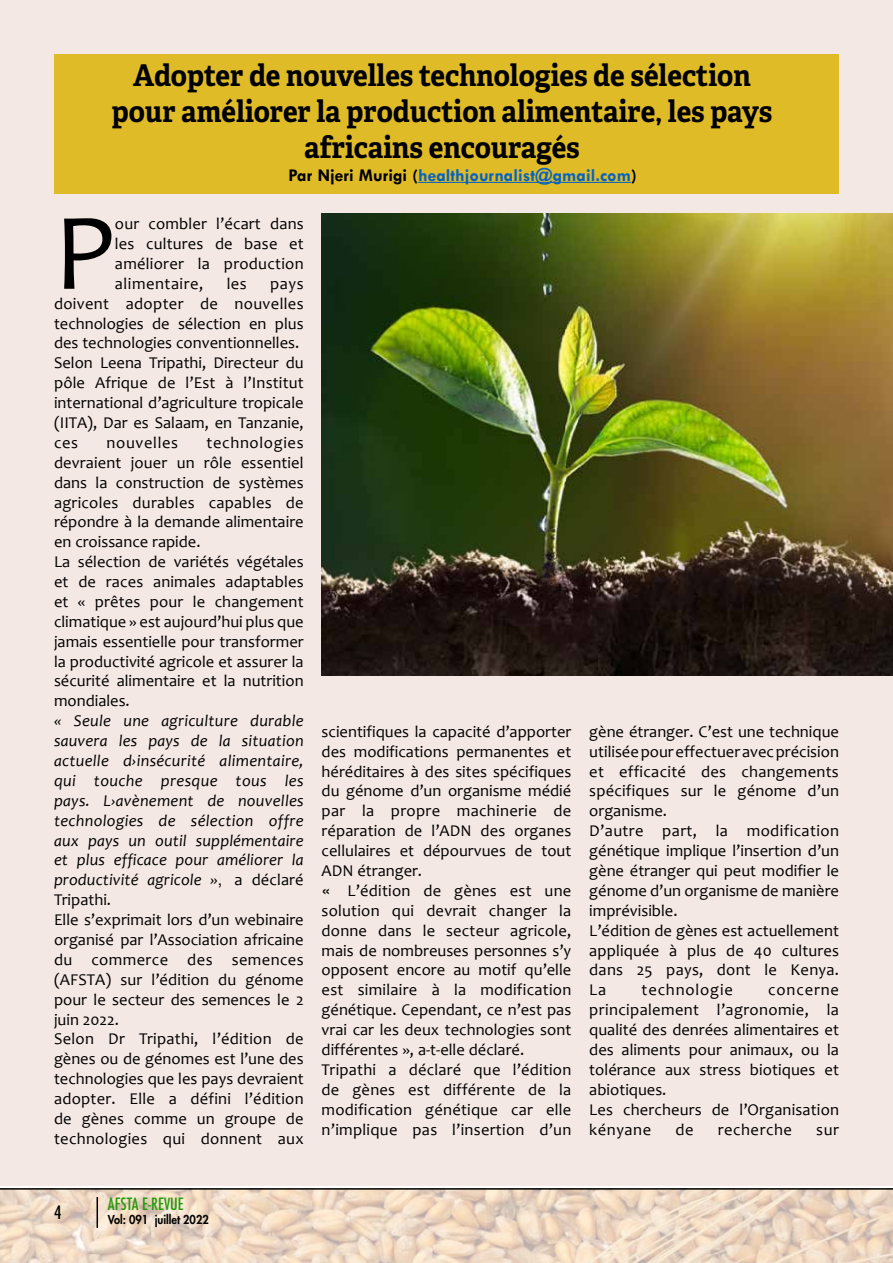
<style>
.page{position:relative;width:893px;height:1263px;background:#fff}
.page>*{position:absolute;margin:0;border:0;box-sizing:border-box;transform-origin:0 0}
.t1{font:110.25px "Candara";color:#000}
.t2{font:700 30px/36px "Adelle";color:#000;text-align:center;scale:.93 1}
.t3{font:700 18px "Tw Cen";color:#0563c1}
.t4{font:500 condensed 18px "Futura";color:#000}
.t5{font:16.5px/20px "Candara";color:#000}
.t6{font:500 condensed 16.5px "Futura";color:#239a09}
.t7{font:16.5px "Candara";letter-spacing:.05em;color:#000}
.t8{font:16.5px "Candara";letter-spacing:.04em;color:#000}
.t9{font:16.5px "Candara";letter-spacing:.035em;color:#000}
.t10{font:800 12px "Futura Std";color:#000;scale:.92 1}
.s1{color:#000}
.s2{font-style:italic}
.s3{font-family:"Helvetica"}
</style>
<div class="page">
<img style="left:0;top:1190px;width:893px;height:73px">
<hr style="left:97px;top:1197px;width:1px;height:31px;background:#000">
<hr style="left:0;top:1188px;width:893px;height:2px;background:#000">
<div style="left:0;top:0;width:893px;height:1186px;background:#f4e8e4"></div>
<div style="left:55px;top:54px;width:784px;height:140px;background:#dfbb27"></div>
<hr style="left:418px;top:182px;width:213px;height:1px;background:#0563c1">
<img style="left:322px;top:214px;width:571px;height:462px">
<h2 class="t2" style="left:112px;top:57px;width:712px">Adopter de nouvelles technologies de sélection pour améliorer la production alimentaire, les pays africains encouragés</h2>
<p class="t3" style="left:289px;top:165px;width:350px"><span class="s1">Par Njeri Murigi (</span>healthjournalist@gmail.com<span class="s1">)</span></p>
<h1 class="t1" style="left:54px;top:184px;width:63px">P</h1>
<p class="t5" style="left:115px;top:214px;width:190px;text-align:justify">our combler l’écart dans les cultures de base et améliorer la production alimentaire,</p>
<p class="t5" style="left:227px;top:273px;width:22px">les</p>
<p class="t5" style="left:54px;top:273px;width:251px;text-indent:216px">pays doivent adopter de nouvelles technologies de sélection en plus des technologies conventionnelles.<br>Selon Leena Tripathi, Directeur du pôle Afrique de l’Est à l’Institut international d’agriculture tropicale (IITA), Dar es Salaam, en Tanzanie, ces</p>
<p class="t5" style="left:54px;top:432px;width:251px;text-indent:153px">technologies devraient jouer un rôle essentiel dans la construction de systèmes agricoles durables capables de répondre à la demande alimentaire en croissance rapide.<br>La sélection de variétés végétales et de races animales adaptables et « prêtes pour le changement climatique » est aujourd’hui plus que jamais essentielle pour transformer la productivité agricole et assurer la sécurité alimentaire et la nutrition mondiales.</p>
<p class="t5" style="left:54px;top:711px;width:251px"><span class="s2">« Seule une agriculture durable sauvera les pays de la situation actuelle d›insécurité alimentaire, qui touche presque tous les pays. L›avènement de nouvelles technologies de sélection offre aux pays un outil supplémentaire et plus efficace pour améliorer la productivité agricole »</span><span class="s3">,</span> a déclaré<br>Tripathi.<br>Elle s’exprimait lors d’un webinaire organisé par l’Association africaine du commerce des semences (AFSTA) sur l’édition du génome pour le secteur des semences le 2 juin 2022.<br>Selon Dr Tripathi, l’édition de gènes ou de génomes est l’une des technologies que les pays devraient adopter. Elle a défini l’édition de gènes comme un groupe de technologies qui donnent aux</p>
<p class="t5" style="left:322px;top:721px;width:251px">scientifiques la capacité d’apporter des modifications permanentes et héréditaires à des sites spécifiques du génome d’un organisme médié par la propre machinerie de réparation de l’ADN des organes cellulaires et dépourvues de tout<br>ADN étranger.<br><span class="s3">«</span> L’édition de gènes est une solution qui devrait changer la donne dans le secteur agricole, mais de nombreuses personnes s’y opposent encore au motif qu’elle est similaire à la modification génétique. Cependant, ce n’est pas vrai car les deux technologies sont différentes », a-t-elle déclaré.<br>Tripathi a déclaré que l’édition de gènes est différente de la modification génétique car elle n’implique pas l’insertion d’un</p>
<p class="t5" style="left:589px;top:721px;width:251px">gène étranger. C’est une technique utilisée pour effectuer avec précision et efficacité des changements spécifiques sur le génome d’un organisme.<br>D’autre part, la modification génétique implique l’insertion d’un gène étranger qui peut modifier le génome d’un organisme de manière imprévisible.<br>L’édition de gènes est actuellement appliquée à plus de 40 cultures dans 25 pays, dont le Kenya.<br>La</p>
<p class="t8" style="left:107px;top:432px;width:73px">nouvelles</p>
<p class="t7" style="left:642px;top:979px;width:93px">technologie</p>
<p class="t5" style="left:589px;top:980px;width:251px;text-indent:179px">concerne principalement l’agronomie, la qualité des denrées alimentaires et des aliments pour animaux, ou la tolérance aux stress biotiques et abiotiques.<br>Les chercheurs de l’Organisation kényane</p>
<p class="t5" style="left:675px;top:1119px;width:20px">de</p>
<p class="t9" style="left:718px;top:1119px;width:76px">recherche</p>
<p class="t5" style="left:816px;top:1119px;width:24px">sur</p>
<p class="t4" style="left:54px;top:1201px;width:9px">4</p>
<p class="t6" style="left:108px;top:1193px;width:77px">AFSTA E-REVUE</p>
<p class="t10" style="left:108px;top:1212px;width:111px">Vol: 091 juillet 2022</p>
</div>
